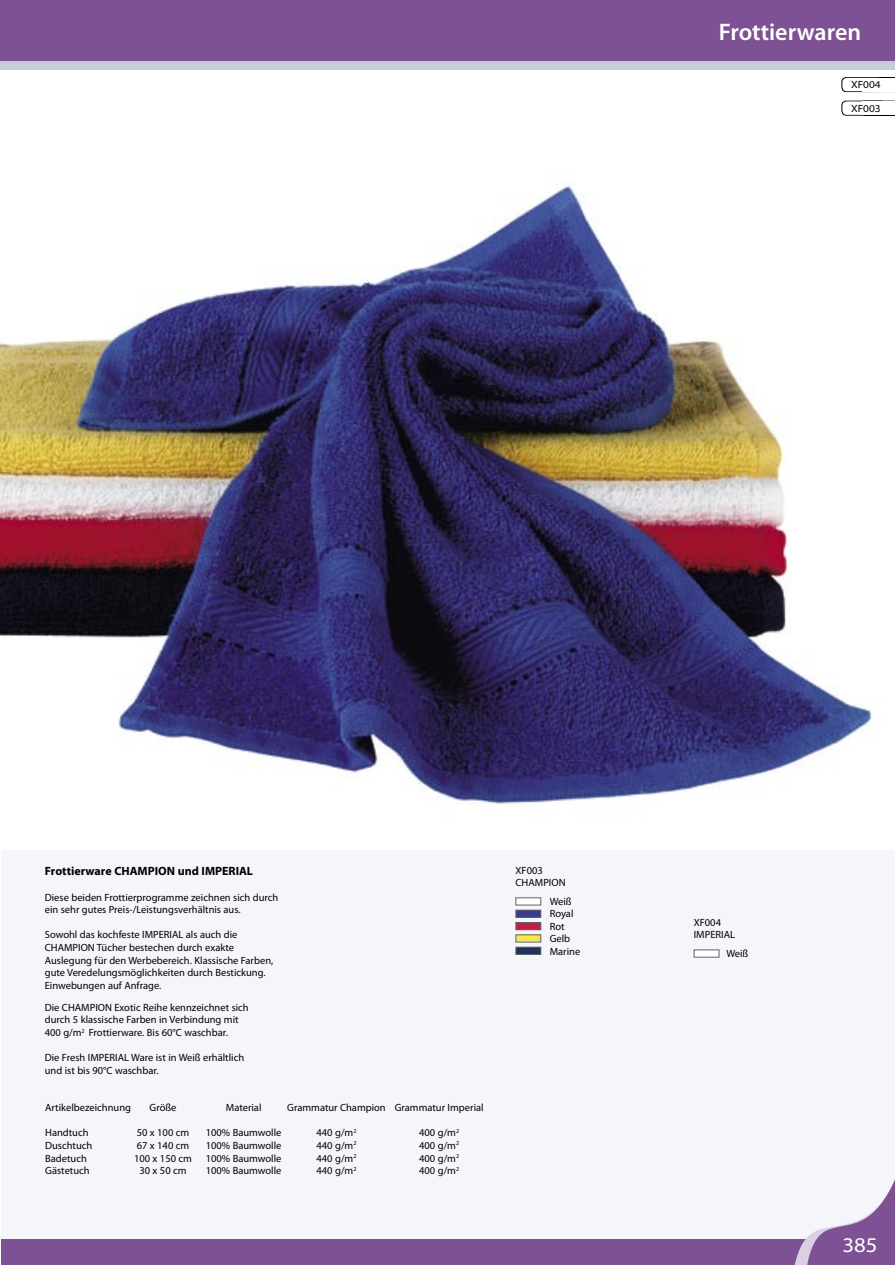
<style>
.page{position:relative;width:895px;height:1265px;background:#fff}
.page>*{position:absolute;margin:0;border:0;box-sizing:border-box;transform-origin:0 0}
.t1{font:600 24px "Myriad Pro";color:#fff}
.t2{font:semi-expanded 21px "Myriad Pro";color:#fff}
.t3{font:700 12px "Myriad Pro";color:#000}
.t4{font:10.5px/12.6px "Myriad Pro";color:#000}
.t5{font:semi-expanded 10.5px "Myriad Pro";color:#000}
</style>
<div class="page">
<div style="left:1px;top:66px;width:463px;height:1199px;background:#f5f6fb"></div>
<div style="left:462px;top:66px;width:433px;height:1199px;background:#f5f6fb"></div>
<div style="left:1px;top:70px;width:894px;height:779px;background:#fff"></div>
<img style="left:1px;top:181px;width:871px;height:623px">
<div style="left:516px;top:897px;width:25px;height:8px;background:#fff"></div>
<div style="left:515px;top:897px;width:26px;height:8px;border:1px solid #636363"></div>
<div style="left:516px;top:910px;width:25px;height:7px;background:#3a3d8c"></div>
<div style="left:515px;top:910px;width:26px;height:7px;border:1px solid #636363"></div>
<div style="left:516px;top:922px;width:25px;height:7px;background:#c21c48"></div>
<div style="left:515px;top:922px;width:26px;height:8px;border:1px solid #636363"></div>
<div style="left:516px;top:935px;width:25px;height:7px;background:#f2e754"></div>
<div style="left:515px;top:934px;width:26px;height:8px;border:1px solid #636363"></div>
<div style="left:516px;top:947px;width:25px;height:7px;background:#21325b"></div>
<div style="left:515px;top:947px;width:26px;height:7px;border:1px solid #636363"></div>
<div style="left:694px;top:950px;width:25px;height:7px;background:#fff"></div>
<svg style="left:841px;top:77px;width:54px;height:15px"></svg>
<div style="left:862px;top:78px;width:33px;height:13px;background:#fff"></div>
<svg style="left:841px;top:100px;width:54px;height:16px"></svg>
<div style="left:862px;top:101px;width:33px;height:14px;background:#fff"></div>
<div style="left:1px;top:1239px;width:836px;height:26px;background:#7e5194"></div>
<svg style="left:794px;top:1179px;width:101px;height:86px"></svg>
<div style="left:1px;top:0;width:894px;height:69px;background:#7e5194"></div>
<div style="left:1px;top:61px;width:894px;height:9px;background:#c6cdd4"></div>
<h1 class="t1" style="left:718px;top:19px;width:144px">Frottierwaren</h1>
<p class="t5" style="left:851px;top:79px;width:31px">XF004</p>
<p class="t5" style="left:851px;top:102px;width:31px">XF003</p>
<p class="t3" style="left:45px;top:864px;width:210px">Frottierware CHAMPION und IMPERIAL</p>
<p class="t4" style="left:45px;top:891px;width:235px">Diese beiden Frottierprogramme zeichnen sich durch ein sehr gutes Preis-/Leistungsverhältnis aus.</p>
<p class="t4" style="left:45px;top:929px;width:230px">Sowohl das kochfeste IMPERIAL als auch die CHAMPION Tücher bestechen durch exakte Auslegung für den Werbebereich. Klassische Farben, gute Veredelungsmöglichkeiten durch Bestickung.<br>Einwebungen auf Anfrage.</p>
<p class="t4" style="left:45px;top:1001px;width:205px">Die CHAMPION Exotic Reihe kennzeichnet sich durch 5 klassische Farben in Verbindung mit<br>400 g/m<sup>2</sup> Frottierware. Bis 60°C waschbar.</p>
<p class="t4" style="left:45px;top:1051px;width:201px">Die Fresh IMPERIAL Ware ist in Weiß erhältlich und ist bis 90°C waschbar.</p>
<p class="t4" style="left:150px;top:1101px;width:28px">Größe</p>
<p class="t4" style="left:134px;top:1126px;width:59px;text-align:center">50 x 100 cm<br>67 x 140 cm<br>100 x 150 cm<br>30 x 50 cm</p>
<p class="t4" style="left:45px;top:1101px;width:87px">Artikelbezeichnung</p>
<p class="t4" style="left:45px;top:1126px;width:49px">Handtuch<br>Duschtuch<br>Badetuch<br>Gästetuch</p>
<p class="t4" style="left:226px;top:1101px;width:37px">Material</p>
<p class="t4" style="left:206px;top:1126px;width:77px;text-align:justify">100% Baumwolle 100% Baumwolle 100% Baumwolle 100% Baumwolle</p>
<p class="t4" style="left:287px;top:1101px;width:100px">Grammatur Champion</p>
<p class="t4" style="left:316px;top:1126px;width:41px;text-align:justify">440 g/m<sup>2<br></sup>440 g/m<sup>2<br></sup>440 g/m<sup>2<br></sup>440 g/m<sup>2</sup></p>
<p class="t4" style="left:395px;top:1101px;width:90px">Grammatur Imperial</p>
<p class="t4" style="left:419px;top:1126px;width:41px;text-align:justify">400 g/m<sup>2<br></sup>400 g/m<sup>2<br></sup>400 g/m<sup>2<br></sup>400 g/m<sup>2</sup></p>
<p class="t4" style="left:515px;top:864px;width:52px">XF003<br>CHAMPION</p>
<p class="t4" style="left:549px;top:895px;width:32px">Weiß<br>Royal<br>Rot<br>Gelb<br>Marine</p>
<p class="t4" style="left:693px;top:916px;width:43px">XF004<br>IMPERIAL</p>
<p class="t4" style="left:726px;top:947px;width:24px">Weiß</p>
<h2 class="t2" style="left:842px;top:1233px;width:37px">385</h2>
</div>
